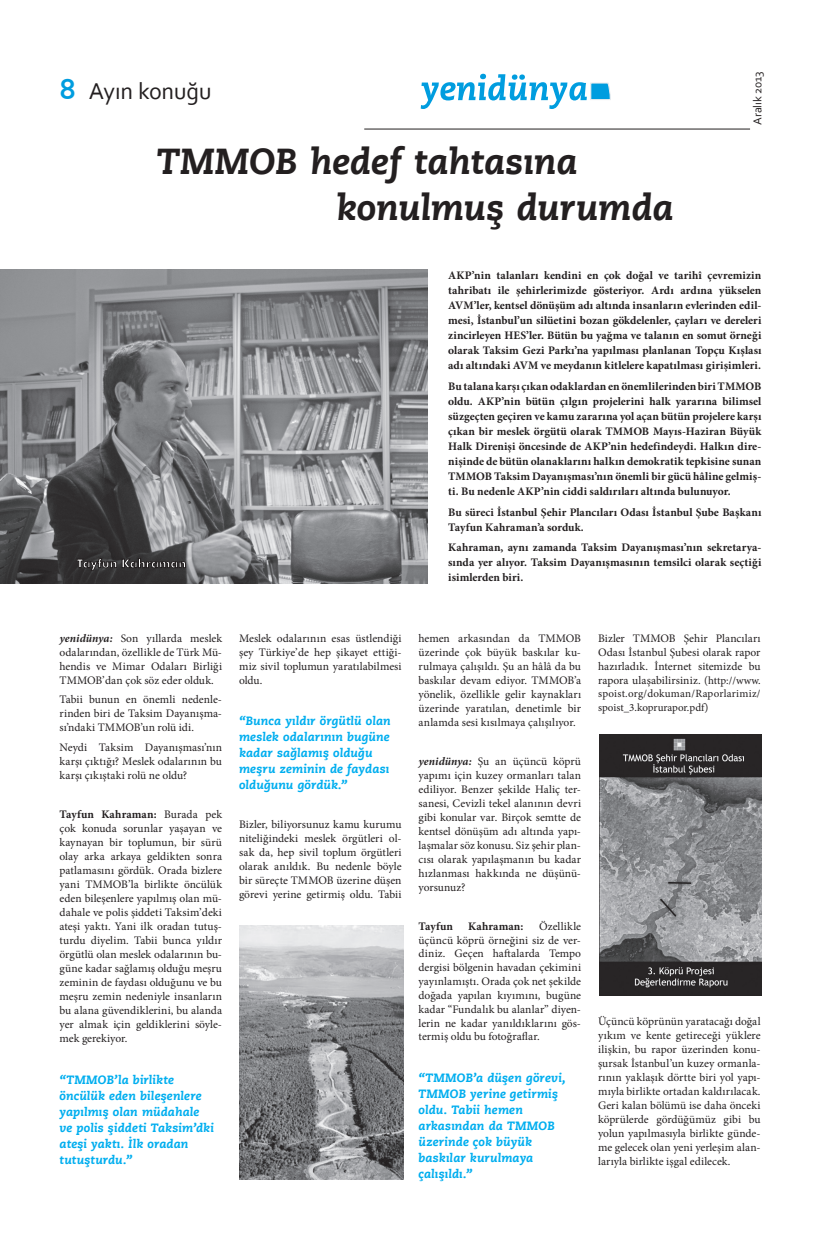
<style>
.page{position:relative;width:821px;height:1253px;background:#fff}
.page>*{position:absolute;margin:0;border:0;box-sizing:border-box;transform-origin:0 0}
.t1{font:italic 800 36px/45.7px "Caecilia LT Std 86";color:#231f20}
.t2{font:700 30px "Corbel";color:#009ddf}
.t3{font:24px "Corbel";letter-spacing:-.005em;color:#231f20}
.t4{font:italic 800 12px/16px "Caecilia LT Std 86";letter-spacing:.01em;color:#00aeef}
.t5{font:12px "Corbel";letter-spacing:-.005em;color:#231f20}
.t6{font:11.5px/14px "Minion Pro";letter-spacing:.005em;color:#231f20;text-align:justify}
.t7{font:700 11.5px/15px "Minion Pro";letter-spacing:.005em;color:#231f20;text-align:justify}
.t8{font:11px/14px "Minion Pro";letter-spacing:.01em;color:#231f20}
.s1{font-weight:700;font-style:italic}
.s2{font-weight:700}
.s3{font-size:11px}
.s4{font-size:11.5px}
</style>
<div class="page">
<svg style="left:420px;top:74px;width:190px;height:35px"></svg>
<hr style="left:364px;top:129px;width:385px;height:1px;background:#231f20">
<img style="left:0;top:269px;width:427px;height:314px">
<img style="left:240px;top:925px;width:163px;height:254px">
<img style="left:599px;top:734px;width:162px;height:261px">
<svg style="left:76px;top:558px;width:110px;height:13px"></svg>
<h2 class="t2" style="left:60px;top:70px;width:18px">8</h2>
<h3 class="t3" style="left:89px;top:76px;width:124px">Ayın konuğu</h3>
<p class="t5" style="left:749px;top:125px;width:55px;rotate:-90deg">Aralık 2013</p>
<h1 class="t1" style="left:336px;top:139px;width:339px;text-indent:-179px">TMMOB hedef tahtasına konulmuş durumda</h1>
<p class="t7" style="left:448px;top:268px;width:314px">AKP’nin talanları kendini en çok doğal ve tarihî çevremizin tahribatı ile şehirlerimizde gösteriyor. Ardı ardına yükselen AVM’ler, kentsel dönüşüm adı altında insanların evlerinden edil&shy;mesi, İstanbul’un silüetini bozan gökdelenler, çayları ve dereleri zincirleyen HES’ler. Bütün bu yağma ve talanın en somut örneği olarak Taksim Gezi Parkı’na yapılması planlanan Topçu Kışlası adı altındaki AVM ve meydanın kitlelere kapatılması girişimleri.</p>
<p class="t7" style="left:448px;top:378px;width:314px">Bu talana karşı çıkan odaklardan en önemlilerinden biri TMMOB oldu. AKP’nin bütün çılgın projelerini halk yararına bilimsel süzgeçten geçiren ve kamu zararına yol açan bütün projelere karşı çıkan bir meslek örgütü olarak TMMOB Mayıs-Haziran Büyük Halk Direnişi öncesinde de AKP’nin hedefindeydi. Halkın dire&shy;nişinde de bütün olanaklarını halkın demokratik tepkisine sunan TMMOB Taksim Dayanışması’nın önemli bir gücü hâline gelmiş&shy;ti. Bu nedenle AKP’nin ciddi saldırıları altında bulunuyor.</p>
<p class="t7" style="left:448px;top:504px;width:314px">Bu süreci İstanbul Şehir Plancıları Odası İstanbul Şube Başkanı<br>Tayfun Kahraman’a sorduk.</p>
<p class="t7" style="left:448px;top:540px;width:314px">Kahraman, aynı zamanda Taksim Dayanışması’nın sekretarya&shy;sında yer alıyor. Taksim Dayanışmasının temsilci olarak seçtiği isimlerden biri.</p>
<p class="t6" style="left:60px;top:631px;width:164px"><span class="s1">yenidünya:</span> Son yıllarda meslek odalarından, özellikle de Türk Mü&shy;hendis ve Mimar Odaları Birliği TMMOB’dan çok söz eder olduk.</p>
<p class="t6" style="left:60px;top:692px;width:164px">Tabii bunun en önemli nedenle&shy;rinden biri de Taksim Dayanışma&shy;sı’ndaki TMMOB’un rolü idi.</p>
<p class="t6" style="left:60px;top:740px;width:164px">Neydi Taksim Dayanışması’nın karşı çıktığı? Meslek odalarının bu karşı çıkıştaki rolü ne oldu?</p>
<p class="t6" style="left:60px;top:807px;width:164px"><span class="s2">Tayfun Kahraman:</span> Burada pek çok konuda sorunlar yaşayan ve kaynayan bir toplumun, bir sürü olay arka arkaya geldikten sonra patlamasını gördük. Orada bizlere yani TMMOB’la birlikte öncülük eden bileşenlere yapılmış olan mü&shy;dahale ve polis şiddeti Taksim’deki ateşi yaktı. Yani ilk oradan tutuş&shy;turdu diyelim. Tabii bunca yıldır örgütlü olan meslek odalarının bu&shy;güne kadar sağlamış olduğu meşru zeminin de faydası olduğunu ve bu meşru zemin nedeniyle insanların bu alana güvendiklerini, bu alanda yer almak için geldiklerini söyle&shy;mek gerekiyor.</p>
<p class="t4" style="left:60px;top:1071px;width:156px">“TMMOB’la birlikte öncülük eden bileşenlere yapılmış olan müdahale ve polis şiddeti Taksim’dki ateşi yaktı. İlk oradan tutuşturdu.”</p>
<p class="t6" style="left:239px;top:631px;width:164px">Meslek odalarının esas üstlendiği şey Türkiye’de hep şikayet ettiği&shy;miz sivil toplumun yaratılabilmesi oldu.</p>
<p class="t4" style="left:239px;top:712px;width:153px">“Bunca yıldır örgütlü olan meslek odalarının bugüne kadar sağlamış olduğu meşru zeminin de faydası olduğunu gördük.”</p>
<p class="t6" style="left:239px;top:817px;width:164px">Bizler, biliyorsunuz kamu kurumu niteliğindeki meslek örgütleri ol&shy;sak da, hep sivil toplum örgütleri olarak anıldık. Bu nedenle böyle bir süreçte TMMOB üzerine düşen görevi yerine getirmiş oldu. Tabii</p>
<p class="t6" style="left:418px;top:631px;width:164px">hemen arkasından da TMMOB üzerinde çok büyük baskılar ku&shy;rulmaya çalışıldı. Şu an hâlâ da bu baskılar devam ediyor. TMMOB’a yönelik, özellikle gelir kaynakları üzerinde yaratılan, denetimle bir anlamda sesi kısılmaya çalışılıyor.</p>
<p class="t6" style="left:418px;top:754px;width:164px"><span class="s1">yenidünya:</span> Şu an üçüncü köprü yapımı için kuzey ormanları talan ediliyor. Benzer şekilde Haliç ter&shy;sanesi, Cevizli tekel alanının devri gibi konular var. Birçok semtte de kentsel dönüşüm adı altında yapı&shy;laşmalar söz konusu. Siz şehir plan&shy;cısı olarak yapılaşmanın bu kadar hızlanması hakkında ne düşünü&shy;yorsunuz?</p>
<p class="t7" style="left:418px;top:918px;width:36px">Tayfun</p>
<p class="t7" style="left:468px;top:918px;width:57px">Kahraman:</p>
<p class="t6" style="left:418px;top:919px;width:164px;text-indent:120px">Özellikle üçüncü köprü örneğini siz de ver&shy;diniz. Geçen haftalarda Tempo dergisi bölgenin havadan çekimini yayınlamıştı. Orada çok net şekilde doğada yapılan kıyımını, bugüne kadar “Fundalık bu alanlar” diyen&shy;lerin ne kadar yanıldıklarını gös&shy;termiş oldu bu fotoğraflar.</p>
<p class="t4" style="left:418px;top:1069px;width:148px">“TMMOB’a düşen görevi,<br>TMMOB yerine getirmiş oldu. Tabii hemen arkasından da TMMOB üzerinde çok büyük baskılar kurulmaya çalışıldı.”</p>
<p class="t6" style="left:598px;top:631px;width:164px">Bizler TMMOB Şehir Plancıları Odası İstanbul Şubesi olarak rapor hazırladık. İnternet sitemizde bu rapora ulaşabilirsiniz. (<span class="s3">http://www.</span></p>
<p class="t8" style="left:598px;top:686px;width:164px">spoist.org/dokuman/Raporlarimiz/ spoist_3.koprurapor.pdf<span class="s4">)</span></p>
<p class="t6" style="left:598px;top:1013px;width:164px">Üçüncü köprünün yaratacağı doğal yıkım ve kente getireceği yüklere ilişkin, bu rapor üzerinden konu&shy;şursak İstanbul’un kuzey ormanla&shy;rının yaklaşık dörtte biri yol yapı&shy;mıyla birlikte ortadan kaldırılacak.<br>Geri kalan bölümü ise daha önceki köprülerde gördüğümüz gibi bu yolun yapılmasıyla birlikte günde&shy;me gelecek olan yeni yerleşim alan&shy;larıyla birlikte işgal edilecek.</p>
</div>
